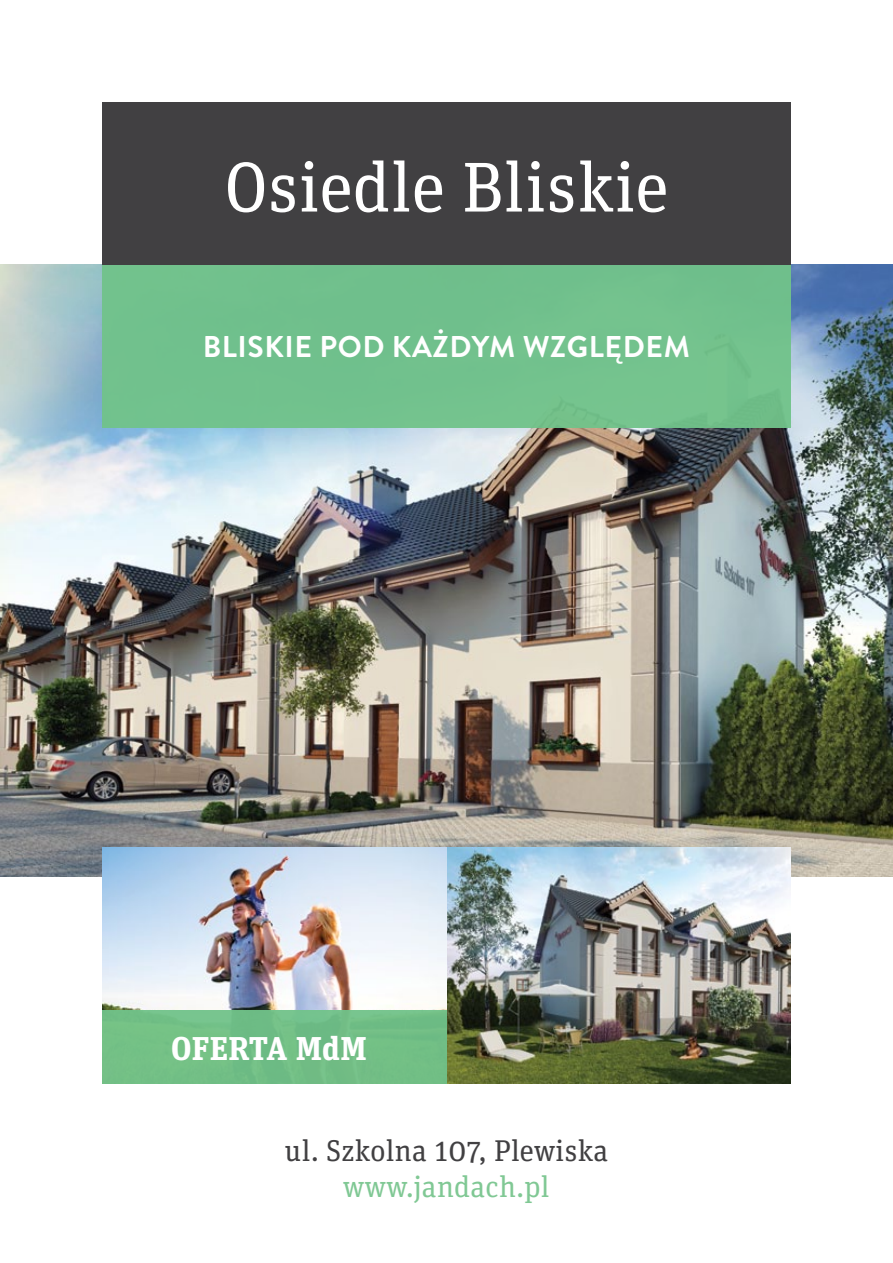
<style>
.page{position:relative;width:893px;height:1263px;background:#fff}
.page>*{position:absolute;margin:0;border:0;box-sizing:border-box;transform-origin:0 0}
.t1{font:70.5px "Unit Slab Pro";color:#fff}
.t2{font:700 33px "Unit Slab Pro";letter-spacing:.005em;color:#fff}
.t3{font:700 30px "Brandon Grotesque";letter-spacing:.02em;color:#fff}
.t4{font:30px "Unit Slab Pro";color:#414042}
.t5{font:30px "Unit Slab Pro";color:#80c894}
</style>
<div class="page">
<img style="left:0;top:265px;width:893px;height:611px">
<img style="left:102px;top:847px;width:689px;height:237px">
<div style="left:102px;top:102px;width:689px;height:163px;background:#414042"></div>
<div style="left:102px;top:265px;width:689px;height:162px;background:#71c38a"></div>
<div style="left:102px;top:1011px;width:344px;height:73px;background:#71c38a"></div>
<h1 class="t1" style="left:224px;top:140px;width:445px">Osiedle Bliskie</h1>
<p class="t3" style="left:203px;top:325px;width:489px">BLISKIE POD KAŻDYM WZGLĘDEM</p>
<p class="t2" style="left:171px;top:1024px;width:197px">OFERTA MDM</p>
<p class="t4" style="left:285px;top:1130px;width:325px">ul. Szkolna 107, Plewiska</p>
<p class="t5" style="left:343px;top:1166px;width:208px">www.jandach.pl</p>
</div>
